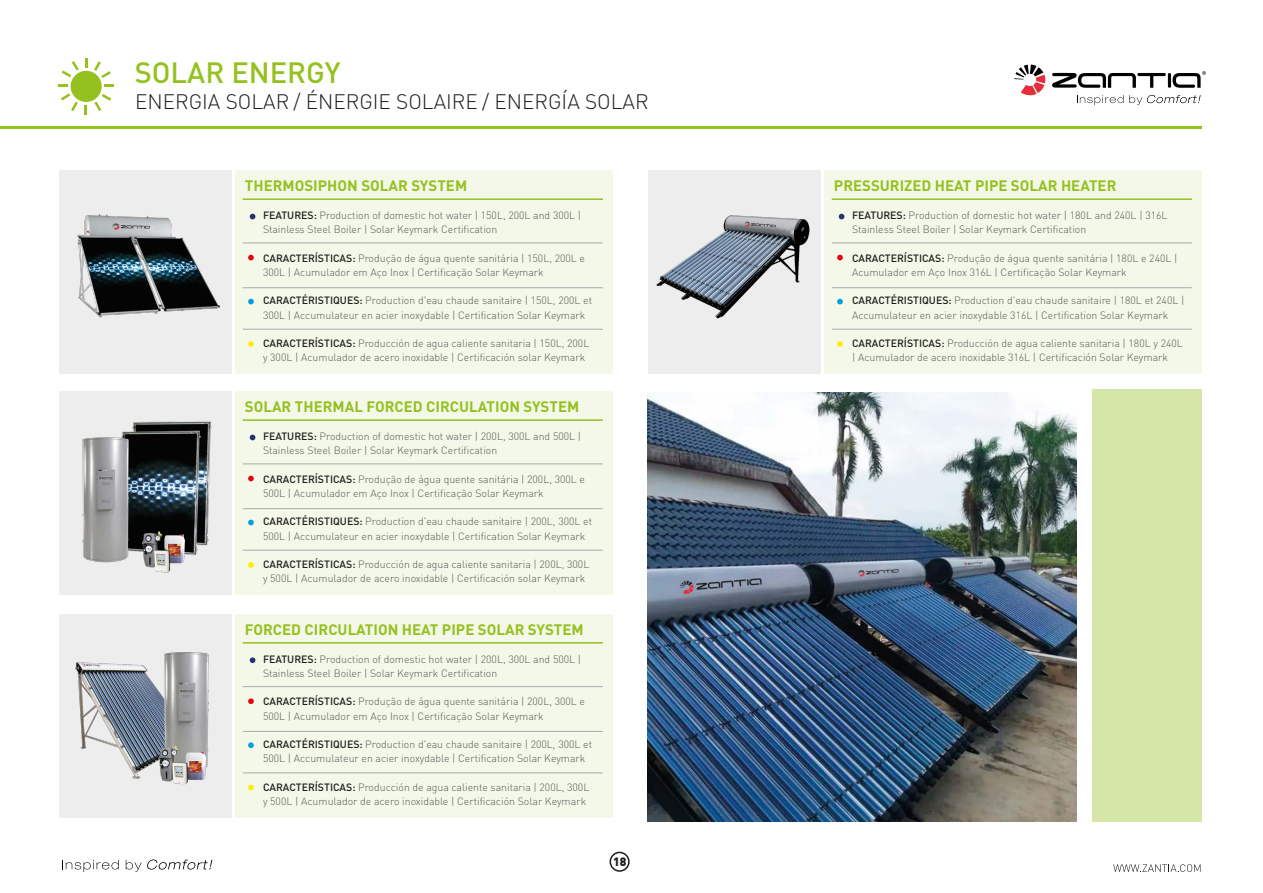
<style>
.page{position:relative;width:1263px;height:893px;background:#fff}
.page>*{position:absolute;margin:0;border:0;box-sizing:border-box;transform-origin:0 0}
.t1{font:500 28.95px "DIN";color:#95c11f}
.t2{font:300 20.7px "DIN";color:#1d1d1b}
.t3{font:700 15px "DIN";color:#95c11f}
.t4{font:900 12px "DIN";color:#1d1d1b}
.t5{font:300 10.5px/14.2px "DIN";color:#575756}
.s1{font-weight:500;color:#1d1d1b}
</style>
<div class="page">
<div style="left:235px;top:170px;width:378px;height:204px;background:#f4f8e9"></div>
<div style="left:59px;top:170px;width:172px;height:204px;background:#ededed"></div>
<svg style="left:250px;top:214px;width:5px;height:5px"></svg>
<svg style="left:248px;top:255px;width:6px;height:5px"></svg>
<svg style="left:248px;top:299px;width:6px;height:5px"></svg>
<svg style="left:248px;top:341px;width:6px;height:6px"></svg>
<hr style="left:243px;top:198px;width:360px;height:2px;background:#95c11f">
<hr style="left:243px;top:243px;width:360px;height:1px;background:#aaa">
<hr style="left:243px;top:287px;width:360px;height:1px;background:#aaa">
<hr style="left:243px;top:329px;width:360px;height:1px;background:#aaa">
<img style="left:77px;top:214px;width:143px;height:104px">
<div style="left:235px;top:391px;width:378px;height:204px;background:#f4f8e9"></div>
<div style="left:59px;top:391px;width:172px;height:204px;background:#ededed"></div>
<svg style="left:250px;top:435px;width:5px;height:5px"></svg>
<svg style="left:248px;top:476px;width:6px;height:5px"></svg>
<svg style="left:248px;top:520px;width:6px;height:5px"></svg>
<svg style="left:248px;top:562px;width:6px;height:6px"></svg>
<hr style="left:243px;top:419px;width:360px;height:2px;background:#95c11f">
<hr style="left:243px;top:464px;width:360px;height:1px;background:#aaa">
<hr style="left:243px;top:508px;width:360px;height:1px;background:#aaa">
<hr style="left:243px;top:550px;width:360px;height:1px;background:#aaa">
<img style="left:82px;top:420px;width:130px;height:153px">
<div style="left:235px;top:614px;width:378px;height:203px;background:#f4f8e9"></div>
<div style="left:59px;top:614px;width:172px;height:203px;background:#ededed"></div>
<svg style="left:250px;top:657px;width:5px;height:6px"></svg>
<svg style="left:248px;top:698px;width:6px;height:6px"></svg>
<svg style="left:248px;top:742px;width:6px;height:6px"></svg>
<svg style="left:248px;top:785px;width:6px;height:5px"></svg>
<hr style="left:243px;top:642px;width:360px;height:2px;background:#95c11f">
<hr style="left:243px;top:686px;width:360px;height:1px;background:#aaa">
<hr style="left:243px;top:731px;width:360px;height:1px;background:#aaa">
<hr style="left:243px;top:773px;width:360px;height:1px;background:#aaa">
<img style="left:75px;top:652px;width:134px;height:132px">
<div style="left:824px;top:170px;width:378px;height:204px;background:#f4f8e9"></div>
<div style="left:648px;top:170px;width:172px;height:204px;background:#ededed"></div>
<svg style="left:839px;top:214px;width:5px;height:5px"></svg>
<svg style="left:837px;top:255px;width:6px;height:5px"></svg>
<svg style="left:837px;top:299px;width:6px;height:5px"></svg>
<svg style="left:837px;top:341px;width:6px;height:6px"></svg>
<hr style="left:832px;top:198px;width:360px;height:2px;background:#95c11f">
<hr style="left:832px;top:243px;width:360px;height:1px;background:#aaa">
<hr style="left:832px;top:287px;width:360px;height:1px;background:#aaa">
<hr style="left:832px;top:329px;width:360px;height:1px;background:#aaa">
<img style="left:657px;top:215px;width:153px;height:104px">
<svg style="left:85px;top:58px;width:2px;height:10px"></svg>
<svg style="left:85px;top:105px;width:2px;height:9px"></svg>
<svg style="left:105px;top:85px;width:9px;height:2px"></svg>
<svg style="left:58px;top:84px;width:10px;height:3px"></svg>
<svg style="left:62px;top:61px;width:17px;height:16px"></svg>
<svg style="left:94px;top:94px;width:17px;height:17px"></svg>
<svg style="left:61px;top:93px;width:17px;height:18px"></svg>
<svg style="left:94px;top:61px;width:17px;height:17px"></svg>
<div style="left:71px;top:71px;width:31px;height:31px;background:#95c11f;border-radius:50%"></div>
<hr style="left:0;top:126px;width:1201px;height:3px;background:#95c11f">
<svg style="left:1172px;top:71px;width:34px;height:17px"></svg>
<hr style="left:1168px;top:73px;width:3px;height:15px;background:#000;border-radius:2px">
<hr style="left:1137px;top:73px;width:29px;height:3px;background:#000;border-radius:2px">
<svg style="left:1014px;top:65px;width:31px;height:31px"></svg>
<svg style="left:1052px;top:73px;width:84px;height:15px"></svg>
<svg style="left:1077px;top:95px;width:46px;height:10px"></svg>
<svg style="left:1129px;top:95px;width:71px;height:10px"></svg>
<svg style="left:62px;top:860px;width:57px;height:12px"></svg>
<svg style="left:126px;top:859px;width:86px;height:13px"></svg>
<svg style="left:1113px;top:864px;width:87px;height:8px"></svg>
<div style="left:609px;top:852px;width:21px;height:20px;border:2px solid #1d1d1b;border-radius:50%"></div>
<img style="left:648px;top:392px;width:429px;height:430px">
<div style="left:1092px;top:390px;width:109px;height:432px;background:#d5e6a6"></div>
<h1 class="t1" style="left:135px;top:54px;width:207px">SOLAR ENERGY</h1>
<h2 class="t2" style="left:135px;top:89px;width:515px">ENERGIA SOLAR / ÉNERGIE SOLAIRE / ENERGÍA SOLAR</h2>
<h3 class="t3" style="left:245px;top:176px;width:224px">THERMOSIPHON SOLAR SYSTEM</h3>
<p class="t5" style="left:263px;top:208px;width:320px"><span class="s1">FEATURES:</span> Production of domestic hot water | 150L, 200L and 300L |<br>Stainless Steel Boiler | Solar Keymark Certification</p>
<p class="t5" style="left:263px;top:251px;width:324px"><span class="s1">CARACTERÍSTICAS:</span> Produção de água quente sanitária | 150L, 200L e<br>300L | Acumulador em Aço Inox | Certificação Solar Keymark</p>
<p class="t5" style="left:263px;top:293px;width:331px"><span class="s1">CARACTÉRISTIQUES:</span> Production d'eau chaude sanitaire | 150L, 200L et<br>300L | Accumulateur en acier inoxydable | Certification Solar Keymark</p>
<p class="t5" style="left:263px;top:336px;width:328px"><span class="s1">CARACTERÍSTICAS:</span> Producción de agua caliente sanitaria | 150L, 200L y 300L | Acumulador de acero inoxidable | Certificación solar Keymark</p>
<h3 class="t3" style="left:245px;top:397px;width:336px">SOLAR THERMAL FORCED CIRCULATION SYSTEM</h3>
<p class="t5" style="left:263px;top:429px;width:320px"><span class="s1">FEATURES:</span> Production of domestic hot water | 200L, 300L and 500L |<br>Stainless Steel Boiler | Solar Keymark Certification</p>
<p class="t5" style="left:263px;top:472px;width:324px"><span class="s1">CARACTERÍSTICAS:</span> Produção de água quente sanitária | 200L, 300L e<br>500L | Acumulador em Aço Inox | Certificação Solar Keymark</p>
<p class="t5" style="left:263px;top:514px;width:331px"><span class="s1">CARACTÉRISTIQUES:</span> Production d'eau chaude sanitaire | 200L, 300L et<br>500L | Accumulateur en acier inoxydable | Certification Solar Keymark</p>
<p class="t5" style="left:263px;top:557px;width:328px"><span class="s1">CARACTERÍSTICAS:</span> Producción de agua caliente sanitaria | 200L, 300L y 500L | Acumulador de acero inoxidable | Certificación solar Keymark</p>
<h3 class="t3" style="left:245px;top:620px;width:340px">FORCED CIRCULATION HEAT PIPE SOLAR SYSTEM</h3>
<p class="t5" style="left:263px;top:652px;width:320px"><span class="s1">FEATURES:</span> Production of domestic hot water | 200L, 300L and 500L |<br>Stainless Steel Boiler | Solar Keymark Certification</p>
<p class="t5" style="left:263px;top:694px;width:324px"><span class="s1">CARACTERÍSTICAS:</span> Produção de água quente sanitária | 200L, 300L e<br>500L | Acumulador em Aço Inox | Certificação Solar Keymark</p>
<p class="t5" style="left:263px;top:737px;width:331px"><span class="s1">CARACTÉRISTIQUES:</span> Production d'eau chaude sanitaire | 200L, 300L et<br>500L | Accumulateur en acier inoxydable | Certification Solar Keymark</p>
<p class="t5" style="left:263px;top:780px;width:328px"><span class="s1">CARACTERÍSTICAS:</span> Producción de agua caliente sanitaria | 200L, 300L y 500L | Acumulador de acero inoxidable | Certificación Solar Keymark</p>
<p class="t4" style="left:613px;top:854px;width:15px">18</p>
<h3 class="t3" style="left:834px;top:176px;width:284px">PRESSURIZED HEAT PIPE SOLAR HEATER</h3>
<p class="t5" style="left:852px;top:208px;width:317px"><span class="s1">FEATURES:</span> Production of domestic hot water | 180L and 240L | 316L<br>Stainless Steel Boiler | Solar Keymark Certification</p>
<p class="t5" style="left:852px;top:251px;width:327px"><span class="s1">CARACTERÍSTICAS:</span> Produção de água quente sanitária | 180L e 240L |<br>Acumulador em Aço Inox 316L | Certificação Solar Keymark</p>
<p class="t5" style="left:852px;top:293px;width:334px"><span class="s1">CARACTÉRISTIQUES:</span> Production d'eau chaude sanitaire | 180L et 240L |<br>Accumulateur en acier inoxydable 316L | Certification Solar Keymark</p>
<p class="t5" style="left:852px;top:336px;width:332px"><span class="s1">CARACTERÍSTICAS:</span> Producción de agua caliente sanitaria | 180L y 240L | Acumulador de acero inoxidable 316L | Certificación Solar Keymark</p>
</div>
